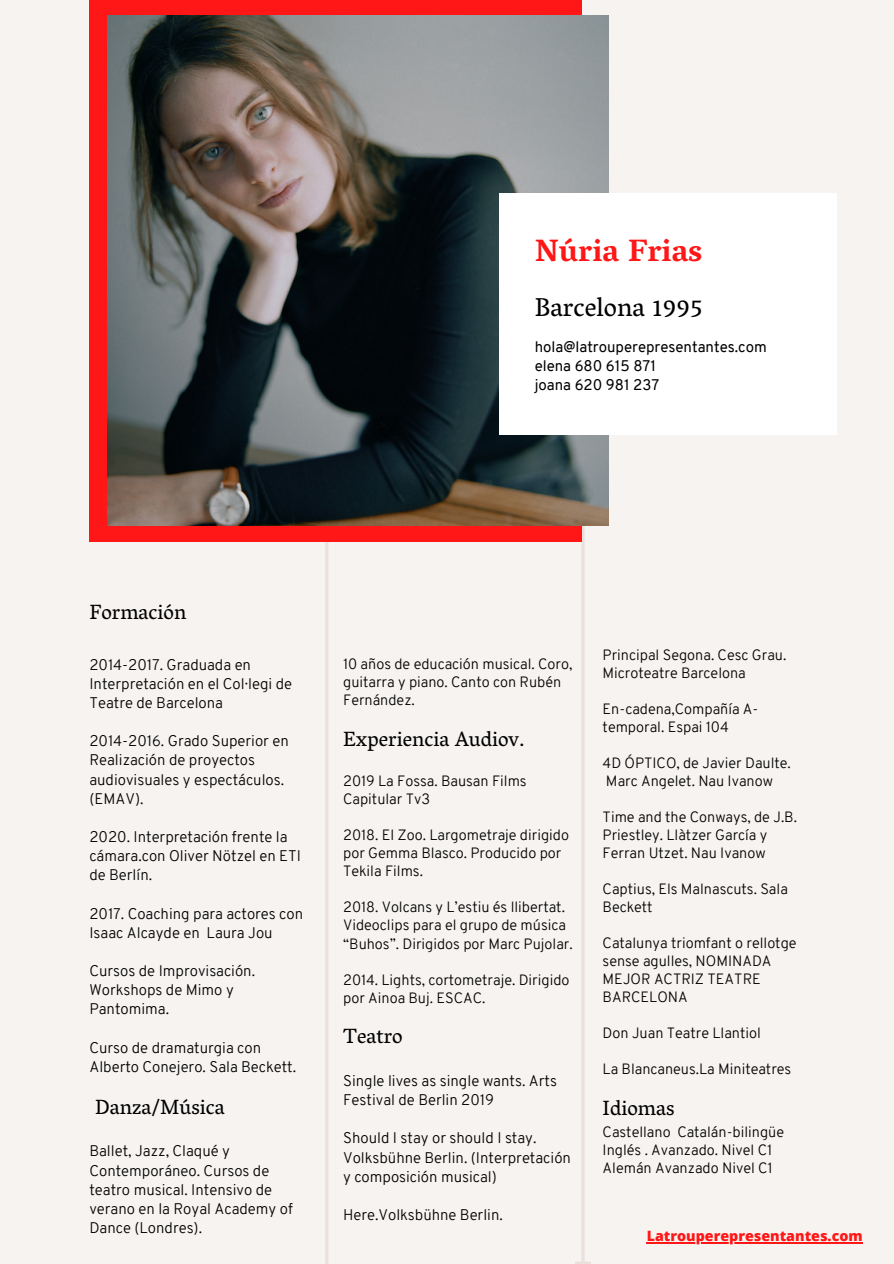
<style>
.page{position:relative;width:894px;height:1264px;background:#fff}
.page>*{position:absolute;margin:0;border:0;box-sizing:border-box;transform-origin:0 0}
.t1{font:700 31.5px "Vesper Libre";color:#ff1616}
.t2{font:26.4px "Vesper Libre";color:#000}
.t3{font:21px "Vesper Libre";color:#000}
.t4{font:300 15px/19.2px "Overpass";color:#000}
.t5{font:15px "Overpass";color:#000}
.t6{font:300 14.55px/18px "Overpass";color:#000}
.t7{font:800 14.25px "Open Sans";color:#ff1616}
</style>
<div class="page">
<div style="left:0;top:0;width:893px;height:1263px;background:#f6f3f1"></div>
<svg style="left:319px;top:541px;width:15px;height:722px"></svg>
<svg style="left:575px;top:525px;width:15px;height:738px"></svg>
<div style="left:89px;top:0;width:493px;height:541px;background:#ff1616"></div>
<img style="left:107px;top:15px;width:501px;height:510px">
<div style="left:499px;top:193px;width:337px;height:241px;background:#fff"></div>
<hr style="left:646px;top:1241px;width:216px;height:2px;background:#ff1616">
<p class="t1" style="left:534px;top:231px;width:169px">Núria Frias</p>
<p class="t2" style="left:534px;top:291px;width:170px">Barcelona 1995</p>
<p class="t5" style="left:534px;top:340px;width:233px">hola@latrouperepresentantes.com</p>
<p class="t5" style="left:534px;top:360px;width:123px">elena 680 615 871</p>
<p class="t5" style="left:534px;top:379px;width:126px">joana 620 981 237</p>
<p class="t3" style="left:89px;top:599px;width:98px">Formación</p>
<p class="t4" style="left:89px;top:656px;width:204px">2014-2017. Graduada en<br>Interpretación en el Col·legi de<br>Teatre de Barcelona</p>
<p class="t4" style="left:89px;top:733px;width:201px">2014-2016. Grado Superior en<br>Realización de proyectos audiovisuales y espectáculos. (EMAV).</p>
<p class="t4" style="left:89px;top:828px;width:213px">2020. Interpretación frente la cámara.con Oliver Nötzel en ETI de Berlín.</p>
<p class="t4" style="left:89px;top:905px;width:215px">2017. Coaching para actores con<br>Isaac Alcayde en Laura Jou</p>
<p class="t4" style="left:89px;top:962px;width:167px">Cursos de Improvisación.<br>Workshops de Mimo y<br>Pantomima.</p>
<p class="t4" style="left:89px;top:1039px;width:173px">Curso de dramaturgia con</p>
<p class="t4" style="left:89px;top:1058px;width:208px">Alberto Conejero. Sala Beckett.</p>
<p class="t3" style="left:95px;top:1094px;width:131px">Danza/Música</p>
<p class="t4" style="left:89px;top:1142px;width:205px">Ballet, Jazz, Claqué y<br>Contemporáneo. Cursos de teatro musical. Intensivo de verano en la Royal Academy of<br>Dance (Londres).</p>
<p class="t6" style="left:343px;top:656px;width:231px">10 años de educación musical. Coro, guitarra y piano. Canto con Rubén<br>Fernández.</p>
<p class="t3" style="left:343px;top:726px;width:183px">Experiencia Audiov.</p>
<p class="t6" style="left:343px;top:773px;width:185px">2019 La Fossa. Bausan Films<br>Capitular Tv3</p>
<p class="t6" style="left:343px;top:827px;width:227px">2018. El Zoo. Largometraje dirigido por Gemma Blasco. Producido por<br>Tekila Films.</p>
<p class="t6" style="left:343px;top:899px;width:231px">2018. Volcans y L’estiu és llibertat.<br>Videoclips para el grupo de música “Buhos”. Dirigidos por Marc Pujolar.</p>
<p class="t6" style="left:343px;top:971px;width:228px">2014. Lights, cortometraje. Dirigido por Ainoa Buj. ESCAC.</p>
<p class="t3" style="left:343px;top:1023px;width:61px">Teatro</p>
<p class="t4" style="left:343px;top:1072px;width:215px">Single lives as single wants. Arts<br>Festival de Berlin 2019</p>
<p class="t4" style="left:343px;top:1129px;width:229px">Should I stay or should I stay.<br>Volksbühne Berlin. (Interpretación y composición musical)</p>
<p class="t4" style="left:343px;top:1206px;width:161px">Here.Volksbühne Berlin.</p>
<p class="t6" style="left:602px;top:647px;width:185px">Principal Segona. Cesc Grau.<br>Microteatre Barcelona</p>
<p class="t6" style="left:602px;top:701px;width:157px">En-cadena,Compañía A&shy;temporal. Espai 104</p>
<p class="t6" style="left:602px;top:755px;width:190px">4D ÓPTICO, de Javier Daulte.</p>
<p class="t6" style="left:605px;top:773px;width:168px">Marc Angelet. Nau Ivanow</p>
<p class="t6" style="left:602px;top:809px;width:196px">Time and the Conways, de J.B.<br>Priestley. Llàtzer García y<br>Ferran Utzet. Nau Ivanow</p>
<p class="t6" style="left:602px;top:881px;width:187px">Captius, Els Malnascuts. Sala<br>Beckett</p>
<p class="t6" style="left:602px;top:935px;width:195px">Catalunya triomfant o rellotge sense agulles, NOMINADA<br>MEJOR ACTRIZ TEATRE<br>BARCELONA</p>
<p class="t6" style="left:602px;top:1025px;width:160px">Don Juan Teatre Llantiol</p>
<p class="t6" style="left:602px;top:1061px;width:190px">La Blancaneus.La Miniteatres</p>
<p class="t3" style="left:602px;top:1095px;width:73px">Idiomas</p>
<p class="t6" style="left:602px;top:1124px;width:183px">Castellano Catalán-bilingüe</p>
<p class="t6" style="left:602px;top:1142px;width:171px">Inglés . Avanzado. Nivel C1</p>
<p class="t6" style="left:602px;top:1160px;width:171px">Alemán Avanzado Nivel C1</p>
<p class="t7" style="left:646px;top:1225px;width:217px">Latrouperepresentantes.com</p>
</div>
